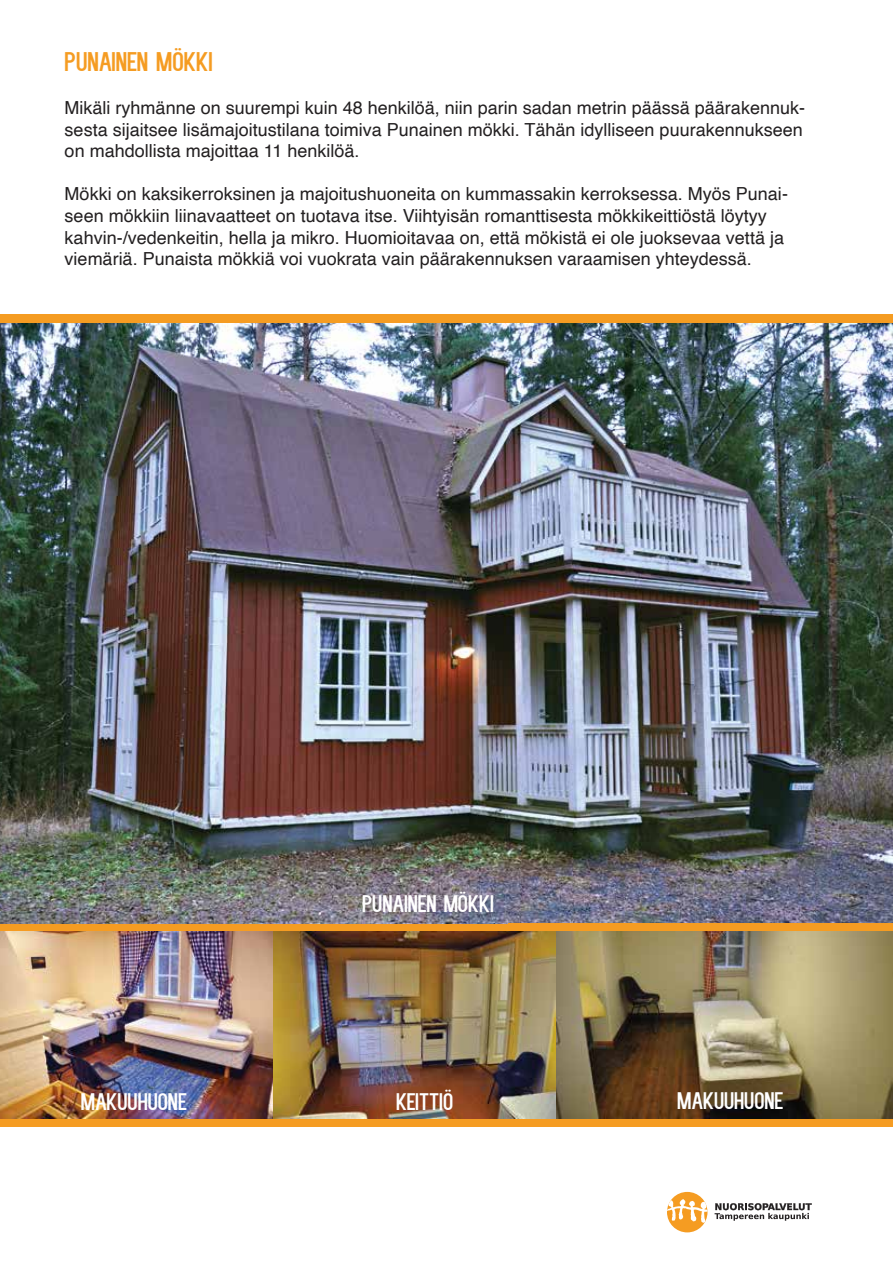
<style>
.page{position:relative;width:893px;height:1263px;background:#fff}
.page>*{position:absolute;margin:0;border:0;box-sizing:border-box;transform-origin:0 0}
.t1{font:27px "Kenzo";color:#f59c22}
.t2{font:24px "Kenzo";color:#fff}
.t3{font:18px/21.6px "Helvetica";color:#232021}
</style>
<div class="page">
<div style="left:0;top:315px;width:893px;height:812px;background:#f59c22"></div>
<img style="left:555px;top:931px;width:337px;height:188px">
<img style="left:0;top:931px;width:555px;height:188px">
<img style="left:0;top:323px;width:893px;height:601px">
<svg style="left:715px;top:1203px;width:97px;height:18px"></svg>
<div style="left:667px;top:1192px;width:40px;height:40px;background:#f59c22;border-radius:50%"></div>
<svg style="left:667px;top:1199px;width:40px;height:24px"></svg>
<h1 class="t1" style="left:65px;top:46px;width:150px">PUNAINEN MÖKKI</h1>
<p class="t3" style="left:65px;top:97px;width:742px">Mikäli ryhmänne on suurempi kuin 48 henkilöä, niin parin sadan metrin päässä päärakennuk&shy;sesta sijaitsee lisämajoitustilana toimiva Punainen mökki. Tähän idylliseen puurakennukseen on mahdollista majoittaa 11 henkilöä.</p>
<p class="t3" style="left:65px;top:184px;width:725px">Mökki on kaksikerroksinen ja majoitushuoneita on kummassakin kerroksessa. Myös Punai&shy;seen mökkiin liinavaatteet on tuotava itse. Viihtyisän romanttisesta mökkikeittiöstä löytyy kahvin-/vedenkeitin, hella ja mikro. Huomioitavaa on, että mökistä ei ole juoksevaa vettä ja viemäriä. Punaista mökkiä voi vuokrata vain päärakennuksen varaamisen yhteydessä.</p>
<h2 class="t2" style="left:362px;top:890px;width:133px">PUNAINEN MÖKKI</h2>
<h2 class="t2" style="left:81px;top:1088px;width:108px">MAKUUHUONE</h2>
<h2 class="t2" style="left:396px;top:1088px;width:58px">KEITTIÖ</h2>
<h2 class="t2" style="left:677px;top:1086px;width:108px">MAKUUHUONE</h2>
</div>
